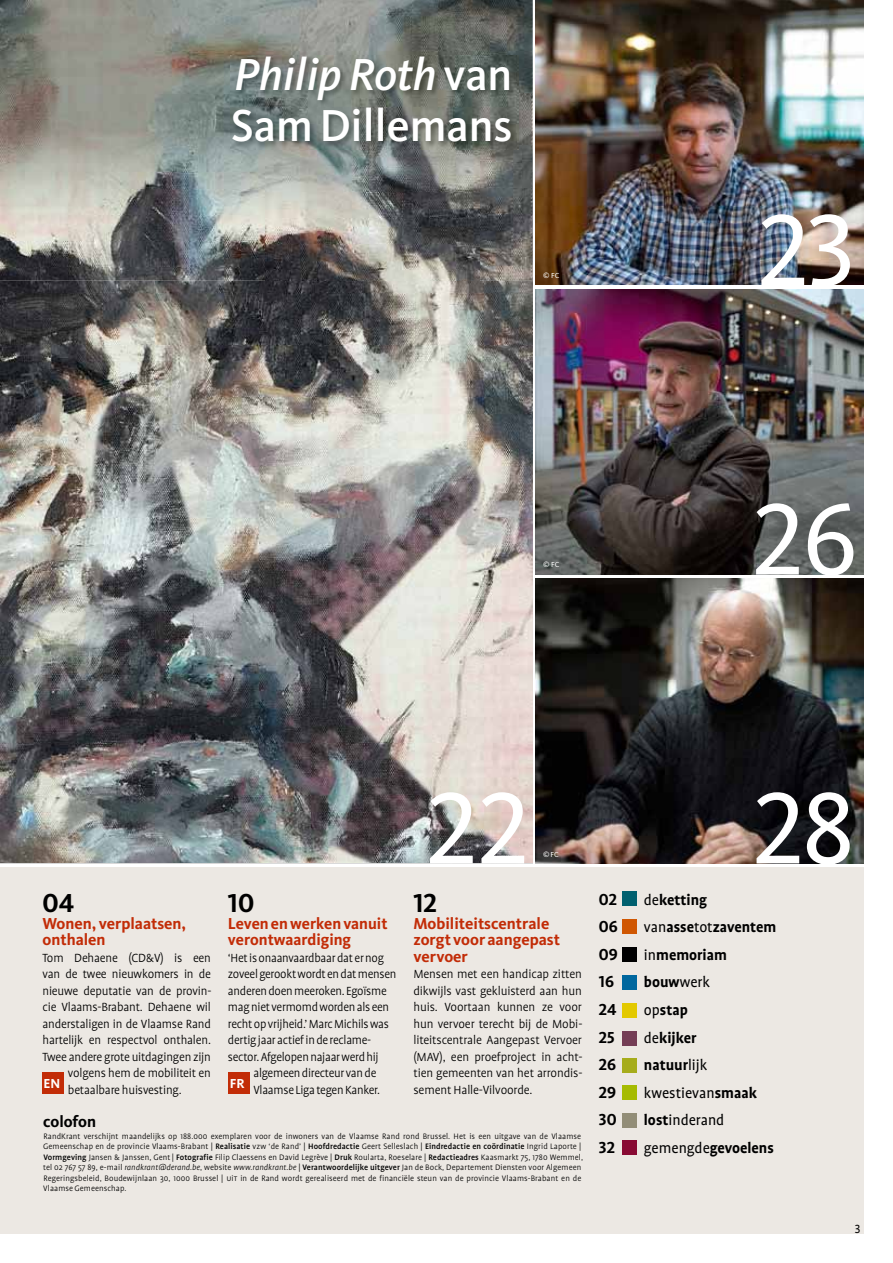
<style>
.page{position:relative;width:893px;height:1263px;background:#fff}
.page>*{position:absolute;margin:0;border:0;box-sizing:border-box;transform-origin:0 0}
.t1{font:105px "Kievit Book SC";letter-spacing:-.015em;color:#fff}
.t2{font:500 46.5px/51px "Kievit";color:#fff}
.t3{font:27px "Kievit Bold SC";color:#000}
.t4{font:700 16.5px "Profile";color:#000}
.t5{font:700 16.5px/16.5px "Kievit";color:#c22c07}
.t6{font:700 16.5px/16.5px "Kievit";color:#c22c07;scale:.96 1}
.t7{font:16.5px "Profile";color:#000}
.t8{font:16.5px "Kievit Bold SC";color:#000}
.t9{font:700 16.5px "Kievit";color:#000}
.t10{font:300 13.5px/16.5px "Profile";letter-spacing:-.02em;color:#000;text-align:justify}
.t11{font:300 13.5px/16.5px "Profile";letter-spacing:-.02em;color:#000;scale:.96 1}
.t12{font:700 13.5px "Kievit";color:#fff}
.t13{font:13.5px "Profile NO";color:#000}
.t14{font:300 9px/10.5px "Profile";letter-spacing:.01em;color:#000}
.t15{font:7.5px "Kievit";color:#fff}
.s1{font-style:italic}
.s2{font-family:"Kievit Book SC"}
.s3{font-weight:500}
.s4{font-family:"Profile SC"}
.s5{font-weight:400}
.s6{font-weight:700}
</style>
<div class="page">
<img style="left:0;top:0;width:533px;height:863px">
<div style="left:0;top:867px;width:863px;height:366px;background:#ece8e3"></div>
<img style="left:535px;top:578px;width:328px;height:285px">
<img style="left:535px;top:0;width:328px;height:285px">
<div style="left:228px;top:1072px;width:21px;height:22px;background:#c22c07"></div>
<img style="left:535px;top:289px;width:328px;height:285px">
<div style="left:622px;top:1140px;width:15px;height:15px;background:#880a33"></div>
<div style="left:622px;top:1113px;width:15px;height:14px;background:#928d77"></div>
<div style="left:622px;top:1085px;width:15px;height:15px;background:#a6bb01"></div>
<div style="left:622px;top:1058px;width:15px;height:15px;background:#a6ac1b"></div>
<div style="left:622px;top:1003px;width:15px;height:15px;background:#e3c900"></div>
<div style="left:622px;top:975px;width:15px;height:15px;background:#00679e"></div>
<div style="left:622px;top:947px;width:15px;height:15px;background:#000"></div>
<div style="left:622px;top:1031px;width:15px;height:15px;background:#743d55"></div>
<div style="left:622px;top:919px;width:15px;height:15px;background:#d05702"></div>
<div style="left:622px;top:891px;width:15px;height:15px;background:#00606f"></div>
<div style="left:43px;top:1072px;width:21px;height:22px;background:#c22c07"></div>
<img style="left:0;top:0;width:266px;height:281px">
<img style="left:266px;top:0;width:266px;height:93px">
<img style="left:479px;top:93px;width:53px;height:188px">
<img style="left:266px;top:150px;width:213px;height:131px">
<img style="left:231px;top:56px;width:287px;height:94px">
<h2 class="t2" style="left:231px;top:49px;width:283px"><span class="s1">Philip Roth</span> van<br>Sam Dillemans</h2>
<p class="t15" style="left:543px;top:271px;width:18px"><span class="s2">©</span> FC</p>
<p class="t15" style="left:543px;top:560px;width:18px"><span class="s2">©</span> FC</p>
<h1 class="t1" style="left:758px;top:186px;width:99px">23</h1>
<h1 class="t1" style="left:753px;top:475px;width:106px">26</h1>
<h1 class="t1" style="left:427px;top:764px;width:104px">22</h1>
<h1 class="t1" style="left:753px;top:764px;width:102px">28</h1>
<p class="t15" style="left:543px;top:849px;width:17px"><span class="s2">©</span> FC</p>
<h3 class="t3" style="left:43px;top:886px;width:33px">04</h3>
<h3 class="t5" style="left:43px;top:915px;width:145px">Wonen, verplaatsen, onthalen</h3>
<h3 class="t10" style="left:43px;top:949px;width:170px">Tom Dehaene (CD&amp;V) is een</h3>
<h3 class="t10" style="left:43px;top:966px;width:170px">van de twee nieuwkomers in de</h3>
<h3 class="t10" style="left:43px;top:982px;width:170px">nieuwe deputatie van de provin-</h3>
<h3 class="t10" style="left:43px;top:999px;width:170px">cie Vlaams-Brabant. Dehaene wil</h3>
<h3 class="t10" style="left:43px;top:1015px;width:170px">anderstaligen in de Vlaamse Rand</h3>
<h3 class="t10" style="left:43px;top:1032px;width:170px">hartelijk en respectvol onthalen.</h3>
<h3 class="t10" style="left:43px;top:1048px;width:170px">Twee andere grote uitdagingen zijn</h3>
<h3 class="t10" style="left:68px;top:1065px;width:144px">volgens hem de mobiliteit en</h3>
<h3 class="t10" style="left:68px;top:1081px;width:115px">betaalbare huisvesting.</h3>
<h3 class="t12" style="left:43px;top:1075px;width:18px">EN</h3>
<h3 class="t3" style="left:228px;top:886px;width:28px">10</h3>
<h3 class="t6" style="left:228px;top:915px;width:168px">Leven en werken vanuit verontwaardiging</h3>
<h3 class="t11" style="left:228px;top:949px;width:177px">‘Het is onaanvaardbaar dat er nog zoveel gerookt wordt en dat mensen anderen doen meeroken. Egoïsme mag niet vermomd worden als een recht op vrijheid.’ Marc Michils was dertig jaar actief in de reclame&shy;sector. Afgelopen najaar werd hij</h3>
<h3 class="t11" style="left:253px;top:1065px;width:133px">algemeen directeur van de<br>Vlaamse Liga tegen Kanker.</h3>
<h3 class="t12" style="left:230px;top:1075px;width:16px">FR</h3>
<h3 class="t3" style="left:413px;top:886px;width:25px">12</h3>
<h3 class="t5" style="left:413px;top:915px;width:148px">Mobiliteitscentrale zorgt voor aangepast vervoer</h3>
<p class="t10" style="left:413px;top:966px;width:171px">Mensen met een handicap zitten dikwijls vast gekluisterd aan hun huis. Voortaan kunnen ze voor hun vervoer terecht bij de Mobi&shy;liteitscentrale Aangepast Vervoer (MAV), een proefproject in acht&shy;tien gemeenten van het arrondis&shy;sement Halle-Vilvoorde.</p>
<h3 class="t9" style="left:43px;top:1111px;width:55px">colofon</h3>
<p class="t14" style="left:43px;top:1131px;width:541px">RandKrant verschijnt maandelijks op 188.000 exemplaren voor de inwoners van de Vlaamse Rand rond Brussel. Het is een uitgave van de Vlaamse Gemeenschap en de provincie Vlaams-Brabant | <span class="s3">Realisatie</span> vzw ‘de Rand’ | <span class="s3">Hoofdredactie</span> Geert Selleslach | <span class="s3">Eindredactie en coördinatie</span> Ingrid Laporte | <span class="s3">Vormgeving</span> Jansen &amp; Janssen, Gent | <span class="s3">Fotografie</span> Filip Claessens en David Legrève | <span class="s3">Druk</span> Roularta, Roeselare | <span class="s3">Redactieadres</span> Kaasmarkt 75, 1780 Wemmel, tel 02 767 57 89, e-mail <span class="s1">randkrant@derand.be</span>, website <span class="s1">www.randkrant.be</span> | <span class="s3">Verantwoordelijke uitgever</span> Jan de Bock, Departement Diensten voor Algemeen Regeringsbeleid, Boudewijnlaan 30, 1000 Brussel | <span class="s4">u</span>i<span class="s4">t</span> in de Rand wordt gerealiseerd met de financiële steun van de provincie Vlaams-Brabant en de Vlaamse Gemeenschap.</p>
<h3 class="t8" style="left:599px;top:889px;width:20px">02</h3>
<h3 class="t4" style="left:644px;top:890px;width:65px"><span class="s5">de</span>ketting</h3>
<h3 class="t8" style="left:599px;top:916px;width:20px">06</h3>
<h3 class="t4" style="left:644px;top:918px;width:134px"><span class="s5">van</span>asse<span class="s5">tot</span>zaventem</h3>
<h3 class="t8" style="left:599px;top:944px;width:20px">09</h3>
<h3 class="t4" style="left:644px;top:946px;width:85px"><span class="s5">in</span>memoriam</h3>
<h3 class="t8" style="left:599px;top:972px;width:17px">16</h3>
<h3 class="t4" style="left:644px;top:973px;width:68px">bouw<span class="s5">werk</span></h3>
<h3 class="t8" style="left:599px;top:999px;width:19px">24</h3>
<h3 class="t4" style="left:644px;top:1001px;width:45px"><span class="s5">op</span>stap</h3>
<h3 class="t8" style="left:599px;top:1027px;width:17px">25</h3>
<h3 class="t4" style="left:644px;top:1028px;width:54px"><span class="s5">de</span>kijker</h3>
<h3 class="t8" style="left:599px;top:1054px;width:19px">26</h3>
<h3 class="t4" style="left:644px;top:1056px;width:65px">natuur<span class="s5">lijk</span></h3>
<h3 class="t8" style="left:599px;top:1082px;width:19px">29</h3>
<h3 class="t7" style="left:644px;top:1084px;width:115px">kwestievan<span class="s6">smaak</span></h3>
<h3 class="t8" style="left:599px;top:1110px;width:19px">30</h3>
<h3 class="t7" style="left:644px;top:1112px;width:82px"><span class="s6">lost</span>inderand</h3>
<h3 class="t8" style="left:599px;top:1137px;width:18px">32</h3>
<h3 class="t4" style="left:644px;top:1139px;width:131px"><span class="s5">gemengde</span>gevoelens</h3>
<h3 class="t13" style="left:855px;top:1223px;width:8px">3</h3>
</div>
